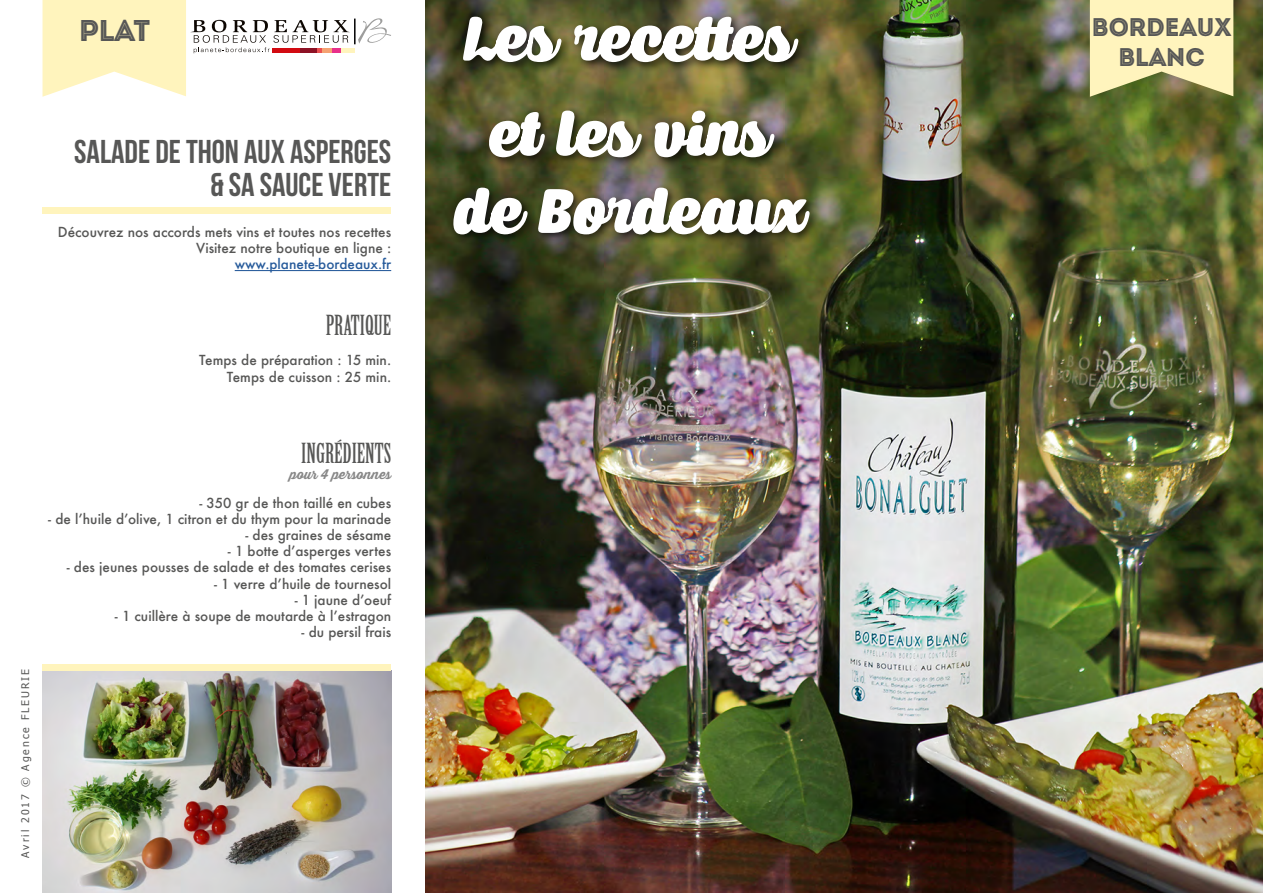
<style>
.page{position:relative;width:1263px;height:893px;background:#fff}
.page>*{position:absolute;margin:0;border:0;box-sizing:border-box;transform-origin:0 0}
.t1{font:700 33px/33px "Bebas Neue";color:#575756;text-align:right}
.t2{font:30px "Intro Black Inline";color:#575756}
.t3{font:27px "Birch Std";color:#575756}
.t4{font:25.5px/30.6px "Intro Black Inline";color:#575756;text-align:center}
.t5{font:500 13.5px/16.2px "Futura";color:#575756;text-align:right}
.t6{font:500 13.5px "Futura";color:#275b9b}
.t7{font:700 13.5px "Thirsty Script";color:#878787}
.t8{font:10.5px "Tahoma";letter-spacing:.18em;color:#575756}
</style>
<div class="page">
<img style="left:425px;top:0;width:838px;height:893px">
<svg style="left:1090px;top:0;width:143px;height:97px;background:#eae2aa"></svg>
<div style="left:449px;top:183px;width:371px;height:62px;background:#000;opacity:.75"></div>
<svg style="left:453px;top:188px;width:357px;height:46px"></svg>
<div style="left:484px;top:105px;width:301px;height:63px;background:#000;opacity:.75"></div>
<svg style="left:489px;top:111px;width:285px;height:46px"></svg>
<div style="left:458px;top:12px;width:351px;height:61px;background:#000;opacity:.75"></div>
<svg style="left:463px;top:17px;width:335px;height:45px"></svg>
<hr style="left:235px;top:270px;width:156px;height:1px;background:#275b9b">
<div style="left:43px;top:208px;width:348px;height:6px;background:#fff4bd"></div>
<img style="left:43px;top:671px;width:348px;height:222px">
<div style="left:43px;top:664px;width:348px;height:6px;background:#fff4bd"></div>
<div style="left:341px;top:48px;width:14px;height:5px;background:#fff4bd"></div>
<svg style="left:43px;top:0;width:307px;height:97px"></svg>
<hr style="left:354px;top:19px;width:2px;height:25px;background:#000">
<svg style="left:358px;top:18px;width:33px;height:26px"></svg>
<h2 class="t2" style="left:79px;top:11px;width:73px">PLAT</h2>
<h1 class="t1" style="left:74px;top:134px;width:318px">SALADE DE THON AUX ASPERGES &amp; SA SAUCE VERTE</h1>
<p class="t5" style="left:58px;top:224px;width:335px">Découvrez nos accords mets vins et toutes nos recettes<br>Visitez notre boutique en ligne :</p>
<p class="t6" style="left:235px;top:255px;width:158px">www.planete-bordeaux.fr</p>
<h3 class="t3" style="left:326px;top:310px;width:67px">PRATIQUE</h3>
<p class="t5" style="left:199px;top:352px;width:193px">Temps de préparation : 15 min.<br>Temps de cuisson : 25 min.</p>
<p class="t8" style="left:18px;top:858px;width:190px;rotate:-90deg">Avril 2017 © Agence FLEURIE</p>
<h3 class="t3" style="left:301px;top:438px;width:91px">INGRÉDIENTS</h3>
<p class="t7" style="left:290px;top:464px;width:103px">pour 4 personnes</p>
<p class="t5" style="left:199px;top:494px;width:193px">- 350 gr de thon taillé en cubes</p>
<p class="t5" style="left:48px;top:511px;width:344px">- de l’huile d’olive, 1 citron et du thym pour la marinade</p>
<p class="t5" style="left:245px;top:527px;width:147px">- des graines de sésame</p>
<p class="t5" style="left:228px;top:543px;width:165px">- 1 botte d’asperges vertes</p>
<p class="t5" style="left:67px;top:559px;width:326px">- des jeunes pousses de salade et des tomates cerises</p>
<p class="t5" style="left:214px;top:575px;width:179px">- 1 verre d’huile de tournesol</p>
<p class="t5" style="left:295px;top:592px;width:98px">- 1 jaune d’oeuf</p>
<p class="t5" style="left:115px;top:608px;width:278px">- 1 cuillère à soupe de moutarde à l’estragon</p>
<p class="t5" style="left:302px;top:624px;width:91px">- du persil frais</p>
<h3 class="t4" style="left:1092px;top:11px;width:141px">BORDEAUX<br>BLANC</h3>
</div>
